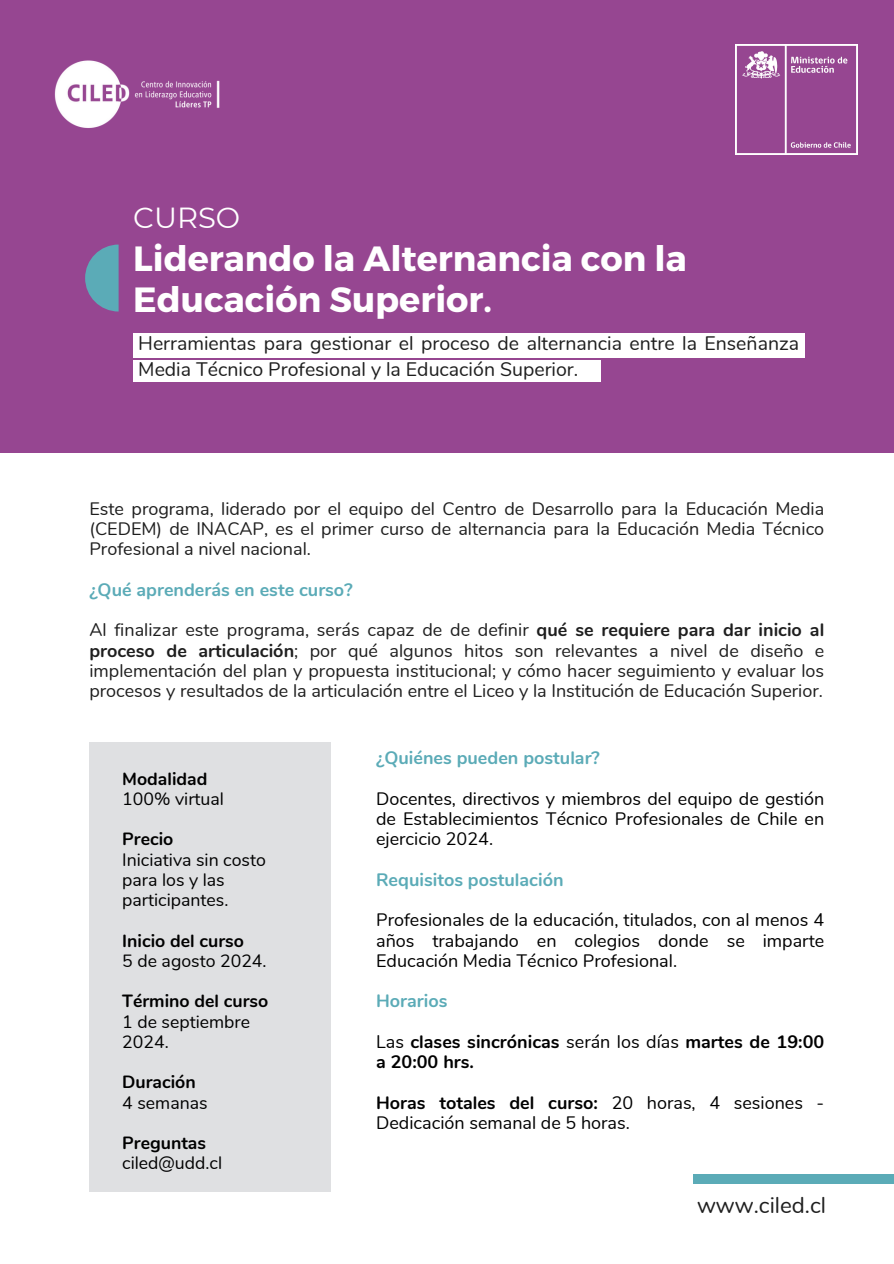
<style>
.page{position:relative;width:894px;height:1264px;background:#fff}
.page>*{position:absolute;margin:0;border:0;box-sizing:border-box;transform-origin:0 0}
.t1{font:700 34.95px/41.2px "Montserrat";color:#fff}
.t2{font:28.95px "Montserrat";color:#fff}
.t3{font:22.5px "Nunito";color:#1e1e1e}
.t4{font:19.5px/25.8px "Nunito";color:#1e1e1e}
.t5{font:18px/20.2px "Nunito";color:#1e1e1e;text-align:justify}
.t6{font:18px/20.2px "Nunito";color:#000;text-align:justify}
.t7{font:700 18px "Nunito";color:#5babb7}
.t8{font:700 18px/20.2px "Nunito";color:#000}
.t9{font:17.7px/20.2px "Nunito";color:#000}
.t10{font:700 17.7px "Nunito";color:#000}
.s1{font-weight:700}
.s2{font-weight:400}
</style>
<div class="page">
<div style="left:692px;top:1174px;width:201px;height:9px;background:#5babb7"></div>
<div style="left:0;top:0;width:893px;height:453px;background:#964691"></div>
<svg style="left:85px;top:244px;width:34px;height:67px"></svg>
<img style="left:54px;top:60px;width:166px;height:68px">
<img style="left:735px;top:44px;width:121px;height:111px">
<div style="left:133px;top:333px;width:671px;height:25px;background:#fff"></div>
<div style="left:133px;top:361px;width:467px;height:21px;background:#fff"></div>
<div style="left:89px;top:742px;width:241px;height:450px;background:#dfe0e2"></div>
<h4 class="t2" style="left:133px;top:200px;width:108px">CURSO</h4>
<p class="t1" style="left:133px;top:236px;width:555px">Liderando la Alternancia con la<br>Educación Superior.</p>
<p class="t4" style="left:138px;top:330px;width:662px">Herramientas para gestionar el proceso de alternancia entre la Enseñanza<br>Media Técnico Profesional y la Educación Superior.</p>
<p class="t5" style="left:89px;top:498px;width:736px">Este programa, liderado por el equipo del Centro de Desarrollo para la Educación Media (CEDEM) de INACAP, es el primer curso de alternancia para la Educación Media Técnico Profesional a nivel nacional.</p>
<p class="t7" style="left:89px;top:577px;width:265px">¿Qué aprenderás en este curso?</p>
<p class="t5" style="left:89px;top:620px;width:736px">Al finalizar este programa, serás capaz de de definir <span class="s1">qué se requiere para dar inicio al proceso de articulación</span>; por qué algunos hitos son relevantes a nivel de diseño e implementación del plan y propuesta institucional; y cómo hacer seguimiento y evaluar los procesos y resultados de la articulación entre el Liceo y la Institución de Educación Superior.</p>
<p class="t10" style="left:122px;top:766px;width:87px">Modalidad</p>
<p class="t9" style="left:122px;top:788px;width:103px">100% virtual</p>
<p class="t10" style="left:122px;top:827px;width:53px">Precio</p>
<p class="t9" style="left:122px;top:849px;width:145px">Iniciativa sin costo para los y las participantes.</p>
<p class="t10" style="left:122px;top:928px;width:123px">Inicio del curso</p>
<p class="t9" style="left:122px;top:950px;width:146px">5 de agosto 2024.</p>
<h4 class="t10" style="left:122px;top:989px;width:147px">Término del curso</h4>
<p class="t9" style="left:122px;top:1011px;width:129px">1 de septiembre<br>2024.</p>
<h4 class="t10" style="left:122px;top:1070px;width:75px">Duración</h4>
<p class="t9" style="left:122px;top:1092px;width:87px">4 semanas</p>
<h4 class="t10" style="left:122px;top:1131px;width:85px">Preguntas</h4>
<p class="t9" style="left:122px;top:1153px;width:101px">ciled@udd.cl</p>
<p class="t7" style="left:376px;top:746px;width:225px">¿Quiénes pueden postular?</p>
<p class="t6" style="left:376px;top:788px;width:449px">Docentes, directivos y miembros del equipo de gestión de Establecimientos Técnico Profesionales de Chile en ejercicio 2024.</p>
<p class="t7" style="left:376px;top:867px;width:189px">Requisitos postulación</p>
<p class="t6" style="left:376px;top:910px;width:449px">Profesionales de la educación, titulados, con al menos 4 años trabajando en colegios donde se imparte Educación Media Técnico Profesional.</p>
<p class="t7" style="left:376px;top:989px;width:73px">Horarios</p>
<p class="t8" style="left:376px;top:1031px;width:449px"><span class="s2">Las</span> clases sincrónicas <span class="s2">serán los días</span> martes de 19:00 a 20:00 hrs.</p>
<p class="t6" style="left:376px;top:1092px;width:449px"><span class="s1">Horas totales del curso:</span> 20 horas, 4 sesiones -<br>Dedicación semanal de 5 horas.</p>
<p class="t3" style="left:696px;top:1189px;width:130px">www.ciled.cl</p>
</div>
